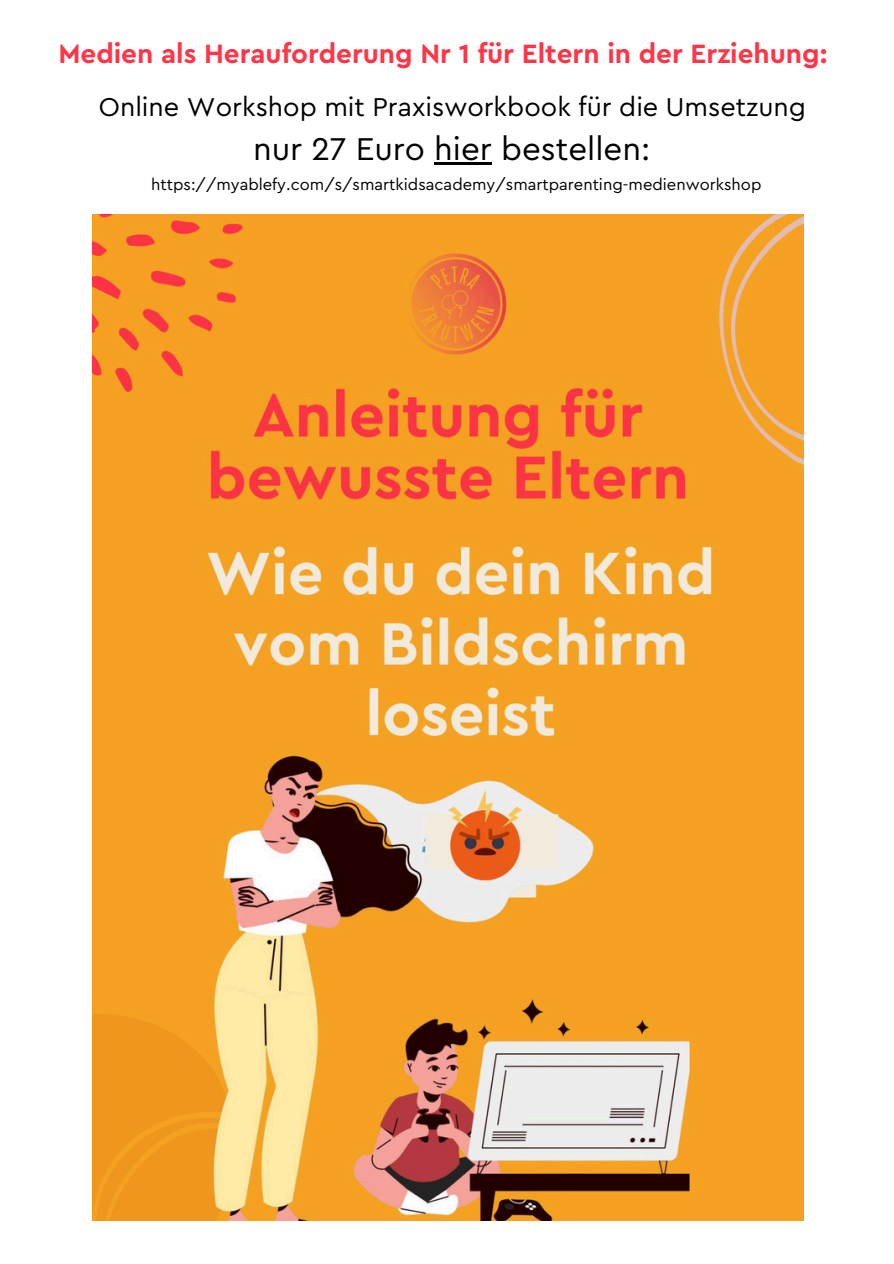
<style>
.page{position:relative;width:894px;height:1264px;background:#fff}
.page>*{position:absolute;margin:0;border:0;box-sizing:border-box;transform-origin:0 0}
.t1{font:33px "Cera Pro";color:#000}
.t2{font:700 27.75px "Cera Pro";color:#ff3548}
.t3{font:27px "Cera Pro";color:#000}
.t4{font:16.5px "Cera Pro";color:#000}
</style>
<div class="page">
<img style="left:92px;top:215px;width:711px;height:1005px">
<hr style="left:434px;top:163px;width:57px;height:2px;background:#000">
<h1 class="t2" style="left:58px;top:40px;width:770px">Medien als Herauforderung Nr 1 für Eltern in der Erziehung:</h1>
<p class="t3" style="left:99px;top:95px;width:708px">Online Workshop mit Praxisworkbook für die Umsetzung</p>
<p class="t1" style="left:253px;top:134px;width:398px">nur 27 Euro hier bestellen:</p>
<p class="t4" style="left:151px;top:176px;width:611px">https://myablefy.com/s/smartkidsacademy/smartparenting-medienworkshop</p>
</div>
